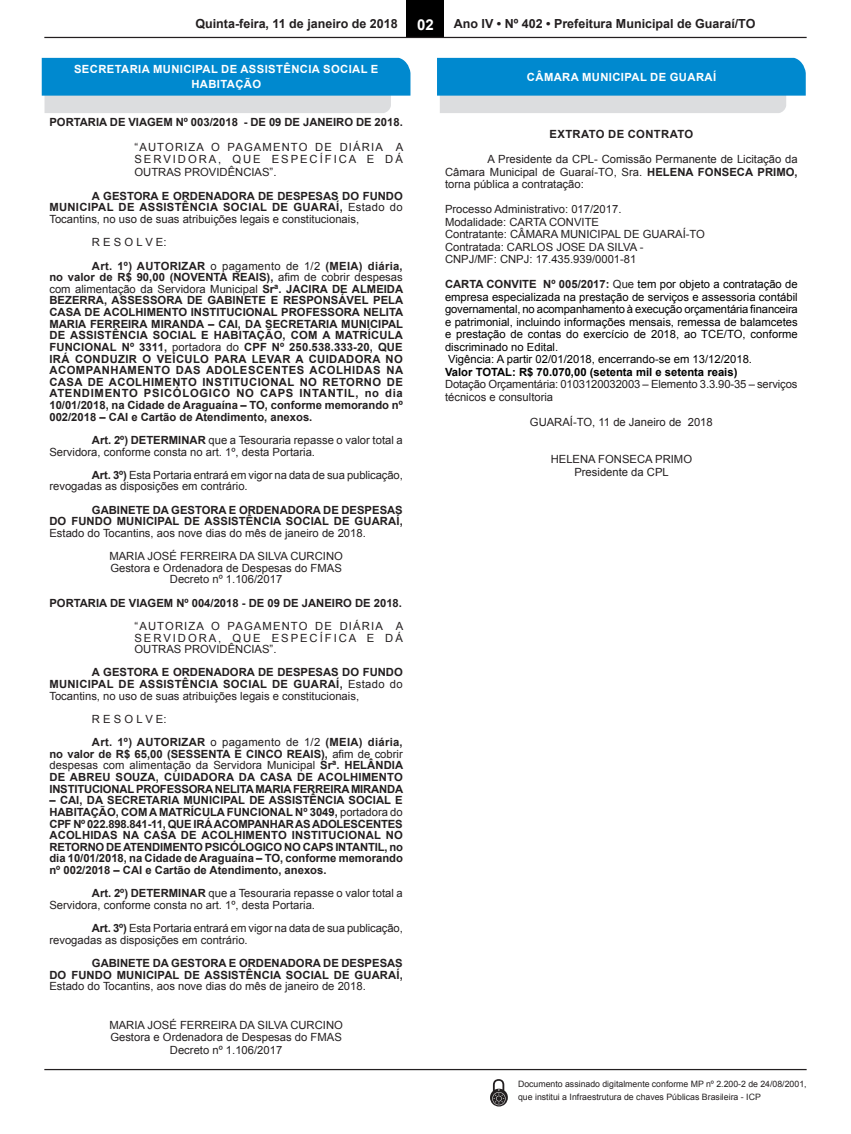
<style>
.page{position:relative;width:851px;height:1134px;background:#fff}
.page>*{position:absolute;margin:0;border:0;box-sizing:border-box;transform-origin:0 0}
.t1{font:700 15px "Arial";color:#fff}
.t2{font:700 12.5px "Arial";color:#231f20}
.CORPO_DE_TEXTO{font:700 11.25px/11.6px "Arial";color:#231f20;text-align:justify}
.CORPO_DE_TEXTO-2{font:11.25px/11.6px "Arial";color:#231f20}
.SEM_PARAGRAFO{font:11.25px/12.5px "Arial";color:#000;text-align:justify}
.SEM_PARAGRAFO-2{font:11.25px/12.5px "Arial";color:#231f20}
.Assinatura{font:11.25px "Arial";color:#231f20}
.EMENTA{font:11.25px/12.5px "Arial";letter-spacing:.13em;color:#231f20;text-align:justify}
.SEM_PARAGRAFO-3{font:700 11.25px "Arial";color:#231f20}
.t3{font:700 11.25px/15px "Arial";letter-spacing:.035em;color:#fff;text-align:center}
.SEM_PARAGRAFO-4{font:700 11.25px "Arial";color:#000}
.TITULOS{font:700 11.25px "Arial";letter-spacing:.035em;color:#231f20}
.CORPO_DE_TEXTO-3{font:8.75px/12.5px "Arial";color:#231f20}
.s1{font-weight:400}
.s2{font-weight:700}
.s3{font-weight:700;color:#231f20}
.s4{color:#231f20}
</style>
<div class="page">
<div style="left:406px;top:0;width:38px;height:37px;background:#000"></div>
<hr style="left:44px;top:37px;width:762px;height:1px;background:#231f20">
<hr style="left:44px;top:1069px;width:762px;height:1px;background:#231f20">
<svg style="left:490px;top:1079px;width:17px;height:27px"></svg>
<svg style="left:42px;top:58px;width:368px;height:55px;background:#46a4d4"></svg>
<svg style="left:437px;top:58px;width:368px;height:55px;background:#46a4d4"></svg>
<p class="t2" style="left:195px;top:15px;width:204px">Quinta-feira, 11 de janeiro de 2018</p>
<p class="t1" style="left:417px;top:14px;width:18px">02</p>
<p class="t2" style="left:454px;top:15px;width:303px">Ano IV • Nº 402 • Prefeitura Municipal de Guaraí/TO</p>
<p class="t3" style="left:74px;top:62px;width:306px">SECRETARIA MUNICIPAL DE ASSISTÊNCIA SOCIAL E<br>HABITAÇÃO</p>
<p class="SEM_PARAGRAFO-3" style="left:49px;top:114px;width:355px">PORTARIA DE VIAGEM Nº 003/2018 - DE 09 DE JANEIRO DE 2018.</p>
<p class="EMENTA" style="left:134px;top:140px;width:270px">“AUTORIZA O PAGAMENTO DE DIÁRIA A SERVIDORA, QUE ESPECÍFICA E DÁ OUTRAS PROVIDÊNCIAS”.</p>
<p class="CORPO_DE_TEXTO" style="left:49px;top:190px;width:355px;text-indent:43px">A GESTORA E ORDENADORA DE DESPESAS DO FUNDO MUNICIPAL DE ASSISTÊNCIA SOCIAL DE GUARAÍ, <span class="s1">Estado do Tocantins, no uso de suas atribuições legais e constitucionais,</span></p>
<p class="CORPO_DE_TEXTO-2" style="left:92px;top:236px;width:76px">R E S O L V E:</p>
<p class="CORPO_DE_TEXTO" style="left:49px;top:260px;width:355px;text-indent:43px">Art. 1º) AUTORIZAR <span class="s1">o pagamento de 1/2</span> (MEIA) diária, no valor de R$ 90,00 (NOVENTA REAIS), <span class="s1">afim de cobrir despesas com alimentação da Servidora Municipal</span> Srª. JACIRA DE ALMEIDA BEZERRA, ASSESSORA DE GABINETE E RESPONSÁVEL PELA CASA DE ACOLHIMENTO INSTITUCIONAL PROFESSORA NELITA MARIA FERREIRA MIRANDA – CAI, DA SECRETARIA MUNICIPAL DE ASSISTÊNCIA SOCIAL E HABITAÇÃO, COM A MATRÍCULA FUNCIONAL Nº 3311, <span class="s1">portadora do</span> CPF Nº 250.538.333-20, QUE IRÁ CONDUZIR O VEÍCULO PARA LEVAR A CUIDADORA NO ACOMPANHAMENTO DAS ADOLESCENTES ACOLHIDAS NA CASA DE ACOLHIMENTO INSTITUCIONAL NO RETORNO DE ATENDIMENTO PSICÓLOGICO NO CAPS INTANTIL, no dia 10/01/2018, na Cidade de Araguaína – TO, conforme memorando nº 002/2018 – CAI e Cartão de Atendimento, anexos.</p>
<p class="CORPO_DE_TEXTO-2" style="left:49px;top:434px;width:355px;text-indent:43px"><span class="s2">Art. 2º) DETERMINAR</span> que a Tesouraria repasse o valor total a<br>Servidora, conforme consta no art. 1º, desta Portaria.</p>
<p class="CORPO_DE_TEXTO-2" style="left:49px;top:469px;width:355px;text-indent:43px"><span class="s2">Art. 3º)</span> Esta Portaria entrará em vigor na data de sua publicação, revogadas as disposições em contrário.</p>
<p class="CORPO_DE_TEXTO" style="left:49px;top:504px;width:355px;text-indent:43px">GABINETE DA GESTORA E ORDENADORA DE DESPESAS DO FUNDO MUNICIPAL DE ASSISTÊNCIA SOCIAL DE GUARAÍ, <span class="s1">Estado do Tocantins, aos nove dias do mês de janeiro de 2018.</span></p>
<p class="Assinatura" style="left:109px;top:548px;width:235px">MARIA JOSÉ FERREIRA DA SILVA CURCINO</p>
<p class="Assinatura" style="left:110px;top:560px;width:233px">Gestora e Ordenadora de Despesas do FMAS</p>
<p class="Assinatura" style="left:170px;top:572px;width:114px">Decreto nº 1.106/2017</p>
<p class="SEM_PARAGRAFO-3" style="left:49px;top:595px;width:354px">PORTARIA DE VIAGEM Nº 004/2018 - DE 09 DE JANEIRO DE 2018.</p>
<p class="EMENTA" style="left:134px;top:620px;width:270px;line-height:11.6px">“AUTORIZA O PAGAMENTO DE DIÁRIA A SERVIDORA, QUE ESPECÍFICA E DÁ OUTRAS PROVIDÊNCIAS”.</p>
<p class="CORPO_DE_TEXTO" style="left:49px;top:667px;width:355px;text-indent:43px">A GESTORA E ORDENADORA DE DESPESAS DO FUNDO MUNICIPAL DE ASSISTÊNCIA SOCIAL DE GUARAÍ, <span class="s1">Estado do Tocantins, no uso de suas atribuições legais e constitucionais,</span></p>
<p class="CORPO_DE_TEXTO-2" style="left:92px;top:713px;width:76px">R E S O L V E:</p>
<p class="CORPO_DE_TEXTO" style="left:49px;top:736px;width:355px;text-indent:43px">Art. 1º) AUTORIZAR <span class="s1">o pagamento de 1/2</span> (MEIA) diária, no valor de R$ 65,00 (SESSENTA E CINCO REAIS), <span class="s1">afim de cobrir despesas com alimentação da Servidora Municipal</span> Srª. HELÂNDIA DE ABREU SOUZA, CUIDADORA DA CASA DE ACOLHIMENTO INSTITUCIONAL PROFESSORA NELITA MARIA FERREIRA MIRANDA</p>
<p class="CORPO_DE_TEXTO" style="left:49px;top:795px;width:355px">– CAI, DA SECRETARIA MUNICIPAL DE ASSISTÊNCIA SOCIAL E HABITAÇÃO, COM A MATRÍCULA FUNCIONAL Nº 3049, <span class="s1">portadora do </span>CPF Nº 022.898.841-11, QUE IRÁ ACOMPANHAR AS ADOLESCENTES ACOLHIDAS NA CASA DE ACOLHIMENTO INSTITUCIONAL NO RETORNO DE ATENDIMENTO PSICÓLOGICO NO CAPS INTANTIL, no dia 10/01/2018, na Cidade de Araguaína – TO, conforme memorando nº 002/2018 – CAI e Cartão de Atendimento, anexos.</p>
<p class="CORPO_DE_TEXTO-2" style="left:49px;top:887px;width:355px;text-indent:43px"><span class="s2">Art. 2º) DETERMINAR</span> que a Tesouraria repasse o valor total a<br>Servidora, conforme consta no art. 1º, desta Portaria.</p>
<p class="CORPO_DE_TEXTO-2" style="left:49px;top:922px;width:355px;text-indent:43px"><span class="s2">Art. 3º)</span> Esta Portaria entrará em vigor na data de sua publicação, revogadas as disposições em contrário.</p>
<p class="CORPO_DE_TEXTO" style="left:49px;top:957px;width:355px;text-indent:43px">GABINETE DA GESTORA E ORDENADORA DE DESPESAS DO FUNDO MUNICIPAL DE ASSISTÊNCIA SOCIAL DE GUARAÍ, <span class="s1">Estado do Tocantins, aos nove dias do mês de janeiro de 2018.</span></p>
<p class="Assinatura" style="left:109px;top:1017px;width:235px">MARIA JOSÉ FERREIRA DA SILVA CURCINO</p>
<p class="Assinatura" style="left:110px;top:1030px;width:233px">Gestora e Ordenadora de Despesas do FMAS</p>
<p class="Assinatura" style="left:170px;top:1042px;width:114px">Decreto nº 1.106/2017</p>
<p class="t3" style="left:527px;top:70px;width:191px">CÂMARA MUNICIPAL DE GUARAÍ</p>
<p class="TITULOS" style="left:549px;top:126px;width:145px">EXTRATO DE CONTRATO</p>
<p class="CORPO_DE_TEXTO-2" style="left:445px;top:153px;width:354px;line-height:12.5px;text-align:justify;text-indent:43px">A Presidente da CPL- Comissão Permanente de Licitação da Câmara Municipal de Guaraí-TO, Sra. <span class="s2">HELENA FONSECA PRIMO, </span>torna pública a contratação:</p>
<p class="SEM_PARAGRAFO-2" style="left:445px;top:203px;width:178px">Processo Administrativo: 017/2017.</p>
<p class="SEM_PARAGRAFO-2" style="left:445px;top:215px;width:156px">Modalidade: CARTA CONVITE</p>
<p class="SEM_PARAGRAFO-2" style="left:445px;top:228px;width:261px">Contratante: CÂMARA MUNICIPAL DE GUARAÍ-TO</p>
<p class="SEM_PARAGRAFO-2" style="left:445px;top:240px;width:200px">Contratada: CARLOS JOSE DA SILVA -</p>
<p class="SEM_PARAGRAFO-2" style="left:445px;top:253px;width:193px">CNPJ/MF: CNPJ: 17.435.939/0001-81</p>
<p class="SEM_PARAGRAFO" style="left:445px;top:278px;width:354px"><span class="s3">CARTA CONVITE Nº 005/2017:</span> <span class="s4">Que</span> tem por objeto a contratação de empresa especializada na prestação de serviços e assessoria contábil governamental, no acompanhamento à execução orçamentária financeira e patrimonial, incluindo informações mensais, remessa de balamcetes e prestação de contas do exercício de 2018, ao TCE/TO, conforme discriminado no Edital.</p>
<p class="SEM_PARAGRAFO" style="left:448px;top:353px;width:305px">Vigência: A partir 02/01/2018, encerrando-se em 13/12/2018.</p>
<p class="SEM_PARAGRAFO-4" style="left:445px;top:364px;width:294px">Valor TOTAL: R$ 70.070,00 (setenta mil e setenta reais)</p>
<p class="SEM_PARAGRAFO-2" style="left:445px;top:378px;width:354px">Dotação Orçamentária: 0103120032003 – Elemento 3.3.90-35 – serviços técnicos e consultoria</p>
<p class="Assinatura" style="left:530px;top:414px;width:184px">GUARAÍ-TO, 11 de Janeiro de 2018</p>
<p class="Assinatura" style="left:550px;top:451px;width:143px">HELENA FONSECA PRIMO</p>
<p class="Assinatura" style="left:574px;top:464px;width:96px">Presidente da CPL</p>
<p class="CORPO_DE_TEXTO-3" style="left:518px;top:1078px;width:290px">Documento assinado digitalmente conforme MP nº 2.200-2 de 24/08/2001, que institui a Infraestrutura de chaves Públicas Brasileira - ICP</p>
</div>
